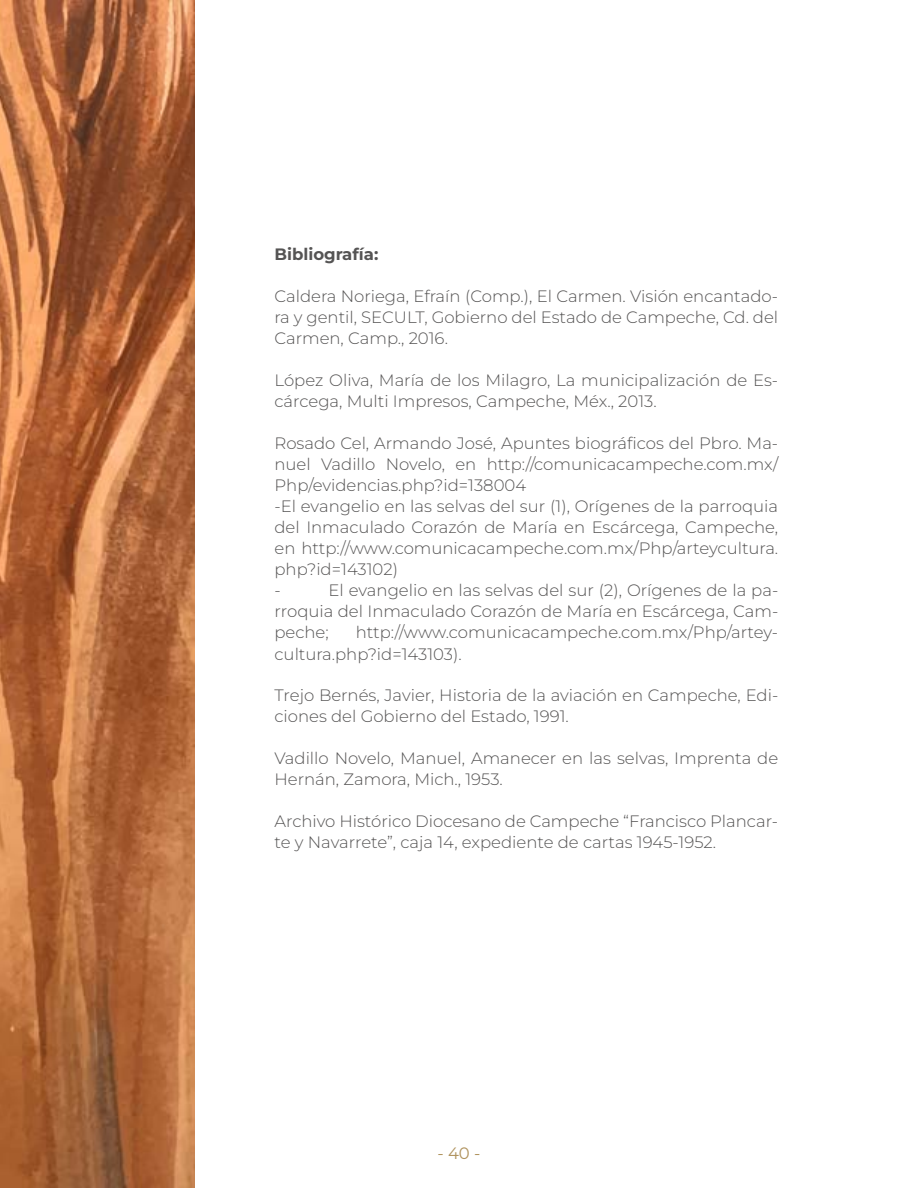
<style>
.page{position:relative;width:918px;height:1188px;background:#fff}
.page>*{position:absolute;margin:0;border:0;box-sizing:border-box;transform-origin:0 0}
.t1{font:16.5px/21px "Montserrat Light 2";color:#555454}
.t2{font:300 16.5px "Montserrat";color:#555454}
.t3{font:700 16.5px "Montserrat";color:#555454}
.t4{font:16.5px "Montserrat";color:#b0935e}
.s1{font-family:"Montserrat Light 2";font-weight:400}
</style>
<div class="page">
<img style="left:0;top:0;width:195px;height:1188px">
<p class="t3" style="left:275px;top:244px;width:105px">Bibliografía:</p>
<p class="t1" style="left:275px;top:286px;width:505px;text-align:justify">Caldera Noriega, Efraín (Comp.), El Carmen. Visión encantado&shy;ra y gentil, SECULT, Gobierno del Estado de Campeche, Cd. del Carmen, Camp., 2016.</p>
<p class="t1" style="left:275px;top:370px;width:505px">López Oliva, María de los Milagro, La municipalización de Es&shy;cárcega, Multi Impresos, Campeche, Méx., 2013.</p>
<p class="t2" style="left:275px;top:433px;width:505px">Rosado Cel, Armando José, Apuntes biográficos del Pbro. Ma<span class="s1">-</span></p>
<p class="t1" style="left:275px;top:454px;width:505px">nuel Vadillo Novelo, en http://comunicacampeche.com.mx/ Php/evidencias.php?id=138004<br>-El evangelio en las selvas del sur (1), Orígenes de la parroquia del Inmaculado Corazón de María en Escárcega, Campeche, en http://www.comunicacampeche.com.mx/Php/arteycultura. php?id=143102)<br>-</p>
<p class="t1" style="left:275px;top:580px;width:505px;text-align:justify;text-indent:54px">El evangelio en las selvas del sur (2), Orígenes de la pa&shy;rroquia del Inmaculado Corazón de María en Escárcega, Cam&shy;peche;</p>
<p class="t1" style="left:275px;top:622px;width:505px;text-indent:81px">http://www.comunicacampeche.com.mx/Php/artey&shy;cultura.php?id=143103).</p>
<p class="t1" style="left:275px;top:685px;width:505px">Trejo Bernés, Javier, Historia de la aviación en Campeche, Edi&shy;ciones del Gobierno del Estado, 1991.</p>
<p class="t1" style="left:275px;top:748px;width:505px">Vadillo Novelo, Manuel, Amanecer en las selvas, Imprenta de<br>Hernán, Zamora, Mich., 1953.</p>
<p class="t1" style="left:275px;top:811px;width:505px">Archivo Histórico Diocesano de Campeche “Francisco Plancar&shy;te y Navarrete”, caja 14, expediente de cartas 1945-1952.</p>
<p class="t4" style="left:437px;top:1142px;width:45px">- 40 -</p>
</div>
